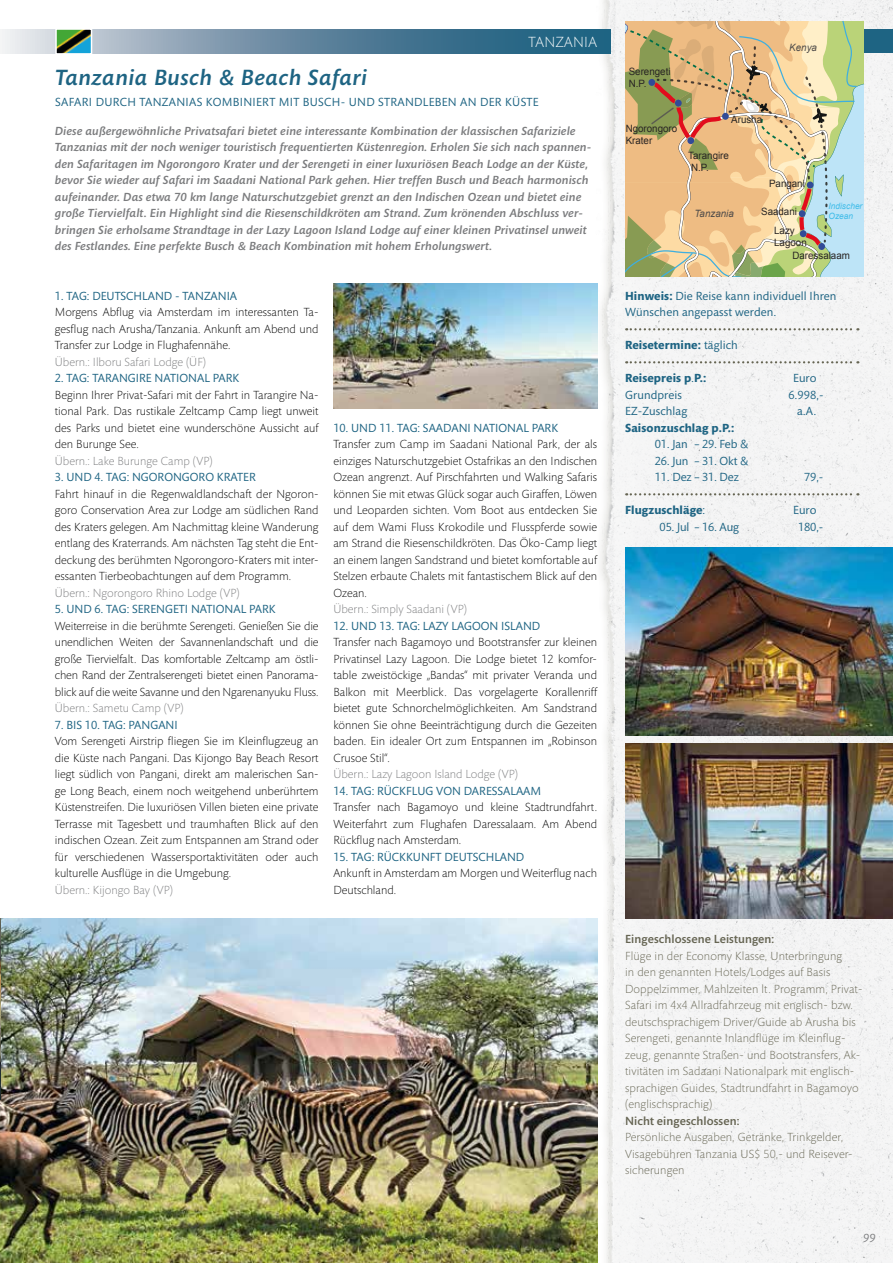
<style>
.page{position:relative;width:893px;height:1263px;background:#fff}
.page>*{position:absolute;margin:0;border:0;box-sizing:border-box;transform-origin:0 0}
.t1{font:italic 500 22.5px "Mundo Sans Std";letter-spacing:.025em;color:#1e6483}
.t2{font:300 15px "Mundo Sans Std";letter-spacing:.025em;color:#fff}
.t3{font:300 12px/16.5px "Mundo Sans Std";color:#000;text-align:justify}
.t4{font:italic 500 12px/16.5px "Mundo Sans Std";letter-spacing:.01em;color:#7b7c7e}
.t5{font:300 12px/16.5px "Mundo Sans Std";letter-spacing:.01em;color:#666553}
.t6{font:12px/16.5px "Mundo Sans Std";color:#1e6483}
.t7{font:300 12px "Mundo Sans Std";color:#7b7c7e}
.t8{font:700 12px "Mundo Sans Std";letter-spacing:.01em;color:#1e6483}
.t9{font:12px "Mundo Sans Std";letter-spacing:.025em;color:#1e6483}
.t10{font:500 12px "Mundo Sans Std";letter-spacing:.01em;color:#666553}
.t11{font:italic 12px "Mundo Sans Std";color:#7b7c7e}
.t12{font:10.05px/12.1px "Arial";color:#282423}
.t13{font:italic 10.05px "Arial";color:#514d4a}
.t14{font:italic 8.7px/10.4px "Arial";color:#3fbce9}
.s1{font-weight:700}
.s2{font-weight:400}
</style>
<div class="page">
<img style="left:583px;top:0;width:310px;height:1263px">
<svg style="left:0;top:30px;width:610px;height:23px;background:#688da4"></svg>
<svg style="left:626px;top:328px;width:232px;height:2px"></svg>
<svg style="left:626px;top:361px;width:232px;height:2px"></svg>
<svg style="left:626px;top:493px;width:232px;height:2px"></svg>
<svg style="left:55px;top:29px;width:38px;height:25px"></svg>
<div style="left:863px;top:30px;width:30px;height:23px;background:#1e6483"></div>
<svg style="left:625px;top:21px;width:238px;height:255px;background:#d4c394"></svg>
<img style="left:0;top:918px;width:598px;height:345px">
<img style="left:333px;top:283px;width:265px;height:125px">
<img style="left:625px;top:547px;width:268px;height:188px">
<img style="left:625px;top:744px;width:268px;height:174px">
<img style="left:0;top:918px;width:1px;height:182px">
<p class="t2" style="left:529px;top:34px;width:70px">TANZANIA</p>
<h1 class="t1" style="left:55px;top:65px;width:313px">Tanzania Busch &amp; Beach Safari</h1>
<p class="t9" style="left:55px;top:95px;width:485px">SAFARI DURCH TANZANIAS KOMBINIERT MIT BUSCH- UND STRANDLEBEN AN DER KÜSTE</p>
<p class="t4" style="left:55px;top:123px;width:538px">Diese außergewöhnliche Privatsafari bietet eine interessante Kombination der klassischen Safariziele Tanzanias mit der noch weniger touristisch frequentierten Küstenregion. Erholen Sie sich nach spannen&shy;den Safaritagen im Ngorongoro Krater und der Serengeti in einer luxuriösen Beach Lodge an der Küste, bevor Sie wieder auf Safari im Saadani National Park gehen. Hier treffen Busch und Beach harmonisch aufeinander. Das etwa 70 km lange Naturschutzgebiet grenzt an den Indischen Ozean und bietet eine große Tiervielfalt. Ein Highlight sind die Riesenschildkröten am Strand. Zum krönenden Abschluss ver&shy;bringen Sie erholsame Strandtage in der Lazy Lagoon Island Lodge auf einer kleinen Privatinsel unweit des Festlandes. Eine perfekte Busch &amp; Beach Kombination mit hohem Erholungswert.</p>
<p class="t6" style="left:55px;top:288px;width:184px">1. TAG: DEUTSCHLAND - TANZANIA</p>
<p class="t3" style="left:55px;top:304px;width:265px">Morgens Abflug via Amsterdam im interessanten Ta&shy;gesflug nach Arusha/Tanzania. Ankunft am Abend und Transfer zur Lodge in Flughafennähe.</p>
<p class="t7" style="left:55px;top:355px;width:153px">Übern.: Ilboru Safari Lodge (ÜF)</p>
<p class="t6" style="left:55px;top:370px;width:186px">2. TAG: TARANGIRE NATIONAL PARK</p>
<p class="t3" style="left:55px;top:387px;width:265px">Beginn Ihrer Privat-Safari mit der Fahrt in Tarangire Na&shy;tional Park. Das rustikale Zeltcamp Camp liegt unweit des Parks und bietet eine wunderschöne Aussicht auf den Burunge See.</p>
<p class="t7" style="left:55px;top:454px;width:159px">Übern.: Lake Burunge Camp (VP)</p>
<p class="t6" style="left:55px;top:469px;width:203px">3. UND 4. TAG: NGORONGORO KRATER</p>
<p class="t3" style="left:55px;top:486px;width:265px">Fahrt hinauf in die Regenwaldlandschaft der Ngoron&shy;goro Conservation Area zur Lodge am südlichen Rand des Kraters gelegen. Am Nachmittag kleine Wanderung entlang des Kraterrands. Am nächsten Tag steht die Ent&shy;deckung des berühmten Ngorongoro-Kraters mit inter&shy;essanten Tierbeobachtungen auf dem Programm.</p>
<p class="t7" style="left:55px;top:586px;width:186px">Übern.: Ngorongoro Rhino Lodge (VP)</p>
<p class="t6" style="left:55px;top:601px;width:222px">5. UND 6. TAG: SERENGETI NATIONAL PARK</p>
<p class="t3" style="left:55px;top:618px;width:265px">Weiterreise in die berühmte Serengeti. Genießen Sie die unendlichen Weiten der Savannenlandschaft und die große Tiervielfalt. Das komfortable Zeltcamp am östli&shy;chen Rand der Zentralserengeti bietet einen Panorama&shy;blick auf die weite Savanne und den Ngarenanyuku Fluss.</p>
<p class="t7" style="left:55px;top:702px;width:130px">Übern.: Sametu Camp (VP)</p>
<p class="t6" style="left:55px;top:717px;width:124px">7. BIS 10. TAG: PANGANI</p>
<p class="t3" style="left:55px;top:733px;width:265px">Vom Serengeti Airstrip fliegen Sie im Kleinflugzeug an die Küste nach Pangani. Das Kijongo Bay Beach Resort liegt südlich von Pangani, direkt am malerischen San&shy;ge Long Beach, einem noch weitgehend unberührtem Küstenstreifen. Die luxuriösen Villen bieten eine private Terrasse mit Tagesbett und traumhaften Blick auf den indischen Ozean. Zeit zum Entspannen am Strand oder für verschiedenen Wassersportaktivitäten oder auch kulturelle Ausflüge in die Umgebung.</p>
<p class="t7" style="left:55px;top:883px;width:120px">Übern.: Kijongo Bay (VP)</p>
<p class="t6" style="left:333px;top:420px;width:226px">10. UND 11. TAG: SAADANI NATIONAL PARK</p>
<p class="t3" style="left:333px;top:436px;width:265px">Transfer zum Camp im Saadani National Park, der als einziges Naturschutzgebiet Ostafrikas an den Indischen Ozean angrenzt. Auf Pirschfahrten und Walking Safaris können Sie mit etwas Glück sogar auch Giraffen, Löwen und Leoparden sichten. Vom Boot aus entdecken Sie auf dem Wami Fluss Krokodile und Flusspferde sowie am Strand die Riesenschildkröten. Das Öko-Camp liegt an einem langen Sandstrand und bietet komfortable auf Stelzen erbaute Chalets mit fantastischem Blick auf den Ozean.</p>
<p class="t7" style="left:333px;top:603px;width:135px">Übern.: Simply Saadani (VP)</p>
<p class="t6" style="left:333px;top:618px;width:208px">12. UND 13. TAG: LAZY LAGOON ISLAND</p>
<p class="t3" style="left:333px;top:634px;width:265px">Transfer nach Bagamoyo und Bootstransfer zur kleinen Privatinsel Lazy Lagoon. Die Lodge bietet 12 komfor&shy;table zweistöckige „Bandas“ mit privater Veranda und Balkon mit Meerblick. Das vorgelagerte Korallenriff bietet gute Schnorchelmöglichkeiten. Am Sandstrand können Sie ohne Beeinträchtigung durch die Gezeiten baden. Ein idealer Ort zum Entspannen im „Robinson Crusoe Stil“.</p>
<p class="t7" style="left:333px;top:768px;width:186px">Übern.: Lazy Lagoon Island Lodge (VP)</p>
<p class="t6" style="left:333px;top:783px;width:209px">14. TAG: RÜCKFLUG VON DARESSALAAM</p>
<p class="t3" style="left:333px;top:799px;width:265px">Transfer nach Bagamoyo und kleine Stadtrundfahrt.<br>Weiterfahrt zum Flughafen Daressalaam. Am Abend Rückflug nach Amsterdam.</p>
<p class="t6" style="left:333px;top:849px;width:192px">15. TAG: RÜCKKUNFT DEUTSCHLAND</p>
<p class="t3" style="left:333px;top:865px;width:265px">Ankunft in Amsterdam am Morgen und Weiterflug nach<br>Deutschland.</p>
<p class="t12" style="left:629px;top:65px;width:43px">Serengeti<br>N.P.</p>
<p class="t12" style="left:626px;top:123px;width:53px">Ngorongoro<br>Krater</p>
<p class="t13" style="left:789px;top:41px;width:29px">Kenya</p>
<p class="t12" style="left:731px;top:113px;width:32px">Arusha</p>
<p class="t12" style="left:688px;top:150px;width:42px">Tarangire<br>N.P.</p>
<p class="t13" style="left:694px;top:207px;width:41px">Tanzania</p>
<p class="t12" style="left:769px;top:177px;width:37px">Pangani</p>
<p class="t12" style="left:761px;top:203px;width:37px;line-height:18.3px;text-align:right">Saadani<br>Lazy</p>
<p class="t12" style="left:774px;top:236px;width:34px">Lagoon</p>
<p class="t14" style="left:828px;top:200px;width:35px">Indischer<br>Ozean</p>
<p class="t12" style="left:792px;top:250px;width:59px">Daressalaam</p>
<p class="t6" style="left:625px;top:288px;width:213px"><span class="s1">Hinweis:</span> Die Reise kann individuell Ihren<br>Wünschen angepasst werden.</p>
<p class="t8" style="left:625px;top:338px;width:114px">Reisetermine: <span class="s2">täglich</span></p>
<p class="t8" style="left:625px;top:371px;width:83px">Reisepreis p<span class="s2">.</span>P.:</p>
<p class="t6" style="left:793px;top:370px;width:25px">Euro</p>
<p class="t6" style="left:625px;top:387px;width:58px">Grundpreis</p>
<p class="t6" style="left:788px;top:387px;width:37px">6.998,-</p>
<p class="t6" style="left:625px;top:403px;width:64px">EZ-Zuschlag</p>
<p class="t6" style="left:797px;top:403px;width:21px">a.A.</p>
<p class="t8" style="left:625px;top:421px;width:111px">Saisonzuschlag p.P.:</p>
<p class="t6" style="left:655px;top:436px;width:95px">01. Jan – 29. Feb &amp;</p>
<p class="t6" style="left:655px;top:453px;width:95px">26. Jun – 31. Okt &amp;</p>
<p class="t6" style="left:655px;top:469px;width:86px">11. Dez – 31. Dez</p>
<p class="t6" style="left:804px;top:469px;width:21px">79,-</p>
<p class="t8" style="left:625px;top:503px;width:82px">Flugzuschläge<span class="s2">:</span></p>
<p class="t6" style="left:793px;top:502px;width:25px">Euro</p>
<p class="t6" style="left:660px;top:519px;width:81px">05. Jul – 16. Aug</p>
<p class="t6" style="left:798px;top:519px;width:27px">180,-</p>
<p class="t10" style="left:625px;top:933px;width:151px">Eingeschlossene Leistungen:</p>
<p class="t5" style="left:625px;top:948px;width:239px">Flüge in der Economy Klasse, Unterbringung<br>in den genannten Hotels/Lodges auf Basis Doppelzimmer, Mahlzeiten lt. Programm, Privat-Safari im 4x4 Allradfahrzeug mit englisch- bzw. deutschsprachigem Driver/Guide ab Arusha bis Serengeti, genannte Inlandflüge im Kleinflug&shy;zeug, genannte Straßen- und Bootstransfers, Ak&shy;tivitäten im Sadaani Nationalpark mit englisch&shy;sprachigen Guides, Stadtrundfahrt in Bagamoyo (englischsprachig)</p>
<p class="t10" style="left:625px;top:1114px;width:116px">Nicht eingeschlossen:</p>
<p class="t5" style="left:625px;top:1129px;width:229px">Persönliche Ausgaben, Getränke, Trinkgelder,<br>Visagebühren Tanzania US$ 50,- und Reisever&shy;sicherungen</p>
<p class="t11" style="left:863px;top:1231px;width:14px">99</p>
</div>
